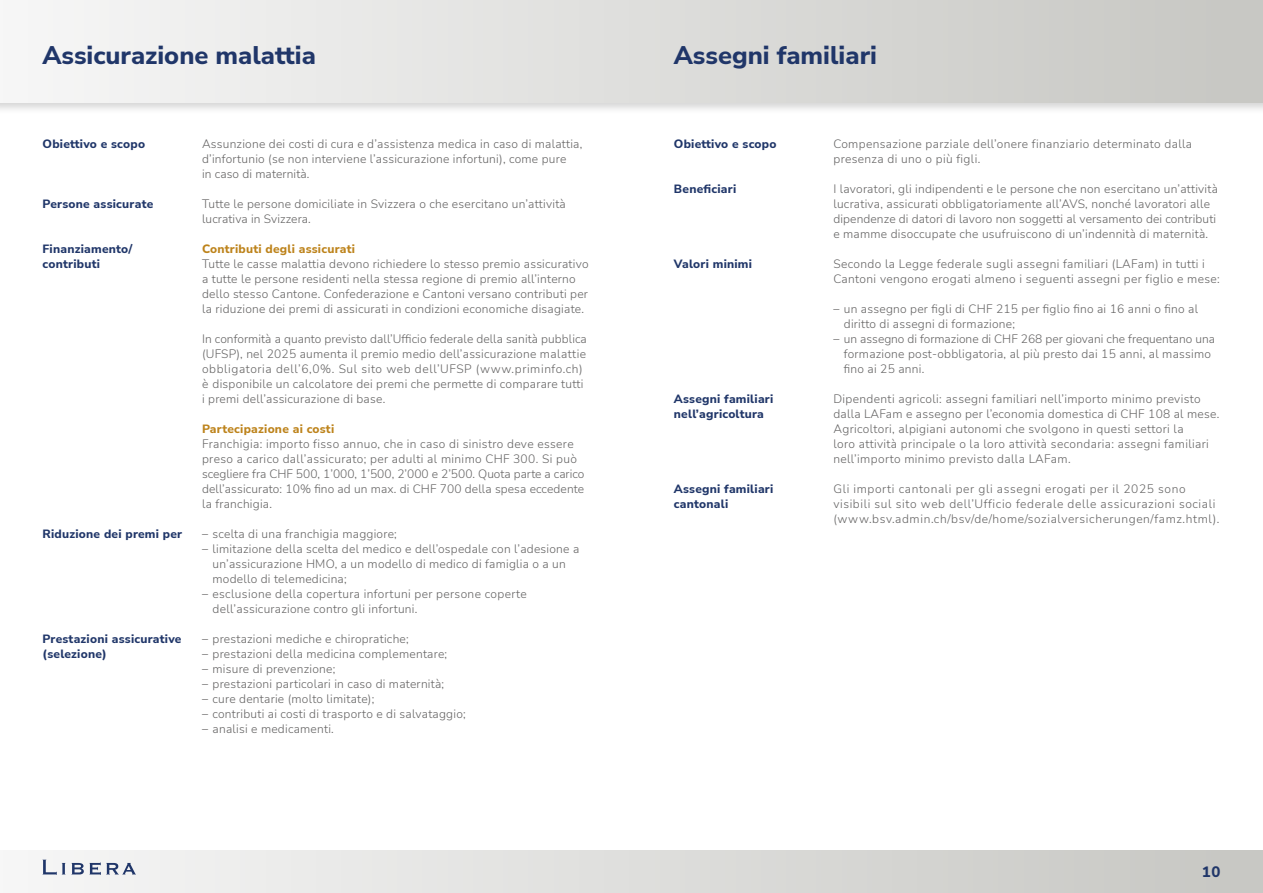
<style>
.page{position:relative;width:1263px;height:893px;background:#fff}
.page>*{position:absolute;margin:0;border:0;box-sizing:border-box;transform-origin:0 0}
.t1{font:800 25.5px "Nunito Sans";color:#203669}
.t2{font:800 15px "Nunito Sans";color:#203669}
.t3{font:300 12px/15px "Nunito Sans";letter-spacing:.02em;color:#646363}
.t4{font:800 12px/15px "Nunito Sans";letter-spacing:.02em;color:#203669}
.t5{font:300 12px/15px "Nunito Sans";letter-spacing:.05em;color:#646363}
.t6{font:800 12px "Nunito Sans";letter-spacing:.02em;color:#bd831b}
</style>
<div class="page">
<div style="left:0;top:0;width:1263px;height:115px;background:#000;opacity:.17"></div>
<div style="left:0;top:0;width:1263px;height:102px;background:linear-gradient(to right,#f7f7f7,#c6c6c2)"></div>
<div style="left:0;top:850px;width:1263px;height:43px;background:linear-gradient(to right,#f6f6f6,#c7c7c2)"></div>
<svg style="left:71px;top:863px;width:13px;height:11px"></svg>
<svg style="left:90px;top:862px;width:46px;height:13px"></svg>
<svg style="left:43px;top:860px;width:22px;height:15px"></svg>
<h1 class="t1" style="left:43px;top:37px;width:275px">Assicurazione malattia</h1>
<h1 class="t1" style="left:674px;top:37px;width:205px">Assegni familiari</h1>
<p class="t4" style="left:43px;top:136px;width:104px">Obiettivo e scopo</p>
<p class="t4" style="left:43px;top:196px;width:112px">Persone assicurate</p>
<p class="t4" style="left:43px;top:241px;width:92px">Finanziamento/ contributi</p>
<p class="t4" style="left:43px;top:526px;width:141px">Riduzione dei premi per</p>
<p class="t4" style="left:43px;top:631px;width:140px">Prestazioni assicurative (selezione)</p>
<p class="t3" style="left:202px;top:136px;width:382px">Assunzione dei costi di cura e d’assistenza medica in caso di malattia, d’infortunio (se non interviene l’assicurazione infortuni), come pure<br>in caso di maternità.</p>
<p class="t3" style="left:202px;top:196px;width:365px">Tutte le persone domiciliate in Svizzera o che esercitano un’attività lucrativa in Svizzera.</p>
<p class="t6" style="left:202px;top:241px;width:155px">Contributi degli assicurati</p>
<p class="t3" style="left:202px;top:256px;width:388px">Tutte le casse malattia devono richiedere lo stesso premio assicurativo a tutte le persone residenti nella stessa regione di premio all’interno dello stesso Cantone. Confederazione e Cantoni versano contributi per la riduzione dei premi di assicurati in condizioni economiche disagiate.</p>
<p class="t3" style="left:202px;top:331px;width:386px">In conformità a quanto previsto dall’Ufficio federale della sanità pubblica (UFSP), nel 2025 aumenta il premio medio dell’assicurazione malattie obbligatoria dell’6,0%. Sul sito web dell’UFSP (www.priminfo.ch) è disponibile un calcolatore dei premi che permette di comparare tutti i premi dell’assicurazione di base.</p>
<p class="t6" style="left:202px;top:421px;width:134px">Partecipazione ai costi</p>
<p class="t3" style="left:202px;top:436px;width:384px">Franchigia: importo fisso annuo, che in caso di sinistro deve essere preso a carico dall’assicurato; per adulti al minimo CHF 300. Si può scegliere fra CHF 500, 1’000, 1’500, 2’000 e 2’500. Quota parte a carico dell’assicurato: 10% fino ad un max. di CHF 700 della spesa eccedente la franchigia.</p>
<p class="t3" style="left:202px;top:526px;width:196px">– scelta di una franchigia maggiore;</p>
<p class="t3" style="left:213px;top:541px;width:368px;text-indent:-10px">– limitazione della scelta del medico e dell’ospedale con l’adesione a un’assicurazione HMO, a un modello di medico di famiglia o a un modello di telemedicina;</p>
<p class="t3" style="left:213px;top:586px;width:316px;text-indent:-10px">– esclusione della copertura infortuni per persone coperte dell’assicurazione contro gli infortuni.</p>
<p class="t3" style="left:202px;top:631px;width:208px">– prestazioni mediche e chiropratiche;</p>
<p class="t3" style="left:202px;top:646px;width:247px">– prestazioni della medicina complementare;</p>
<p class="t3" style="left:202px;top:661px;width:135px">– misure di prevenzione;</p>
<p class="t3" style="left:202px;top:676px;width:244px">– prestazioni particolari in caso di maternità;</p>
<p class="t3" style="left:202px;top:691px;width:174px">– cure dentarie (molto limitate);</p>
<p class="t3" style="left:202px;top:706px;width:265px">– contributi ai costi di trasporto e di salvataggio;</p>
<p class="t3" style="left:202px;top:721px;width:133px">– analisi e medicamenti.</p>
<p class="t4" style="left:674px;top:136px;width:104px">Obiettivo e scopo</p>
<p class="t4" style="left:674px;top:181px;width:64px">Beneficiari</p>
<p class="t4" style="left:674px;top:256px;width:80px">Valori minimi</p>
<p class="t4" style="left:674px;top:391px;width:101px">Assegni familiari nell’agricoltura</p>
<p class="t4" style="left:674px;top:481px;width:101px">Assegni familiari cantonali</p>
<p class="t3" style="left:833px;top:136px;width:360px">Compensazione parziale dell’onere finanziario determinato dalla presenza di uno o più figli.</p>
<p class="t3" style="left:833px;top:181px;width:386px">I lavoratori, gli indipendenti e le persone che non esercitano un’attività lucrativa, assicurati obbligatoriamente all’AVS, nonché lavoratori alle dipendenze di datori di lavoro non soggetti al versamento dei contributi e mamme disoccupate che usufruiscono di un’indennità di maternità.</p>
<p class="t3" style="left:833px;top:256px;width:388px">Secondo la Legge federale sugli assegni familiari (LAFam) in tutti i<br>Cantoni vengono erogati almeno i seguenti assegni per figlio e mese:</p>
<p class="t3" style="left:844px;top:301px;width:356px;text-indent:-10px">– un assegno per figli di CHF 215 per figlio fino ai 16 anni o fino al diritto di assegni di formazione;</p>
<p class="t3" style="left:844px;top:331px;width:373px;text-indent:-10px">– un assegno di formazione di CHF 268 per giovani che frequentano una formazione post-obbligatoria, al più presto dai 15 anni, al massimo fino ai 25 anni.</p>
<p class="t3" style="left:833px;top:391px;width:387px">Dipendenti agricoli: assegni familiari nell’importo minimo previsto dalla LAFam e assegno per l’economia domestica di CHF 108 al mese.<br>Agricoltori, alpigiani autonomi che svolgono in questi settori la<br>loro attività principale o la loro attività secondaria: assegni familiari nell’importo minimo previsto dalla LAFam.</p>
<p class="t5" style="left:833px;top:481px;width:388px">Gli importi cantonali per gli assegni erogati per il 2025 sono visibili sul sito web dell’Ufficio federale delle assicurazioni sociali (www.bsv.admin.ch/bsv/de/home/sozialversicherungen/famz.html).</p>
<p class="t2" style="left:1202px;top:861px;width:20px">10</p>
</div>
